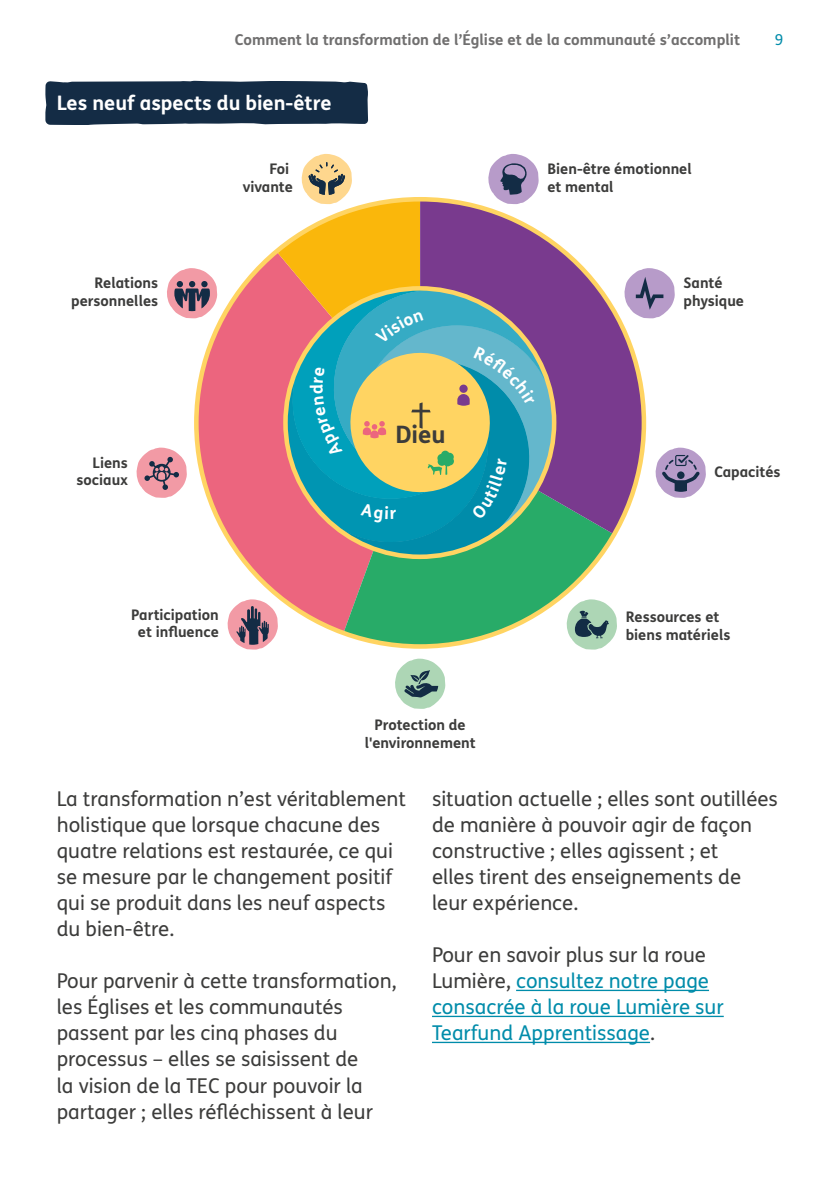
<style>
.page{position:relative;width:840px;height:1191px;background:#fff}
.page>*{position:absolute;margin:0;border:0;box-sizing:border-box;transform-origin:0 0}
.t1{font:700 24px "FS Me";color:#3c3c3b}
.Body{font:20.4px/26px "FS Me";color:#3c3c3b}
.Body-2{font:20.4px/26px "FS Me";color:#008caa}
.Diagram_title{font:700 20px "FS Me";color:#fff}
.t2{font:700 15px "FS Me";color:#706f6f}
.t3{font:15px "FS Me";color:#008caa}
.t4{font:700 14.6px/17.6px "FS Me";color:#3c3c3b;text-align:right}
.s1{color:#3c3c3b}
</style>
<div class="page">
<div style="left:45px;top:81px;width:323px;height:44px;background:#142c45"></div>
<svg style="left:136px;top:447px;width:51px;height:51px"></svg>
<svg style="left:648px;top:268px;width:26px;height:50px"></svg>
<svg style="left:655px;top:447px;width:50px;height:51px"></svg>
<svg style="left:395px;top:658px;width:50px;height:51px"></svg>
<svg style="left:167px;top:268px;width:25px;height:50px"></svg>
<svg style="left:192px;top:230px;width:456px;height:420px"></svg>
<hr style="left:516px;top:989px;width:192px;height:2px;background:#008caa">
<hr style="left:432px;top:1015px;width:291px;height:2px;background:#008caa">
<hr style="left:432px;top:1041px;width:217px;height:2px;background:#008caa">
<svg style="left:276px;top:154px;width:262px;height:368px;background:#99a793"></svg>
<p class="t2" style="left:235px;top:28px;width:506px">Comment la transformation de l’Église et de la communauté s’accomplit</p>
<p class="t3" style="left:774px;top:30px;width:10px">9</p>
<h4 class="Diagram_title" style="left:57px;top:88px;width:276px">Les neuf aspects du bien-être</h4>
<p class="t4" style="left:71px;top:274px;width:88px">Relations personnelles</p>
<p class="t4" style="left:77px;top:453px;width:53px">Liens sociaux</p>
<p class="t4" style="left:242px;top:159px;width:52px">Foi vivante</p>
<p class="t1" style="left:395px;top:416px;width:52px">Dieu</p>
<p class="t4" style="left:131px;top:605px;width:89px;text-align:center">Participation et influence</p>
<p class="t4" style="left:364px;top:715px;width:112px;text-align:center">Protection de l'environnement</p>
<p class="t4" style="left:547px;top:159px;width:146px;text-align:left">Bien-être émotionnel et mental</p>
<p class="t4" style="left:683px;top:274px;width:62px;text-align:left">Santé physique</p>
<p class="t4" style="left:714px;top:462px;width:67px">Capacités</p>
<p class="t4" style="left:625px;top:607px;width:106px;text-align:left">Ressources et biens matériels</p>
<p class="Body" style="left:57px;top:785px;width:350px">La transformation n’est véritablement holistique que lorsque chacune des quatre relations est restaurée, ce qui se mesure par le changement positif qui se produit dans les neuf aspects du bien-être.</p>
<p class="Body" style="left:57px;top:968px;width:341px">Pour parvenir à cette transformation, les Églises et les communautés passent par les cinq phases du processus – elles se saisissent de<br>la vision de la TEC pour pouvoir la partager ; elles réfléchissent à leur</p>
<p class="Body" style="left:432px;top:785px;width:347px">situation actuelle ; elles sont outillées de manière à pouvoir agir de façon constructive ; elles agissent ; et<br>elles tirent des enseignements de leur expérience.</p>
<p class="Body-2" style="left:432px;top:941px;width:293px"><span class="s1">Pour en savoir plus sur la roue<br>Lumière,</span> consultez notre page consacrée à la roue Lumière sur<br>Tearfund Apprentissage<span class="s1">.</span></p>
</div>
